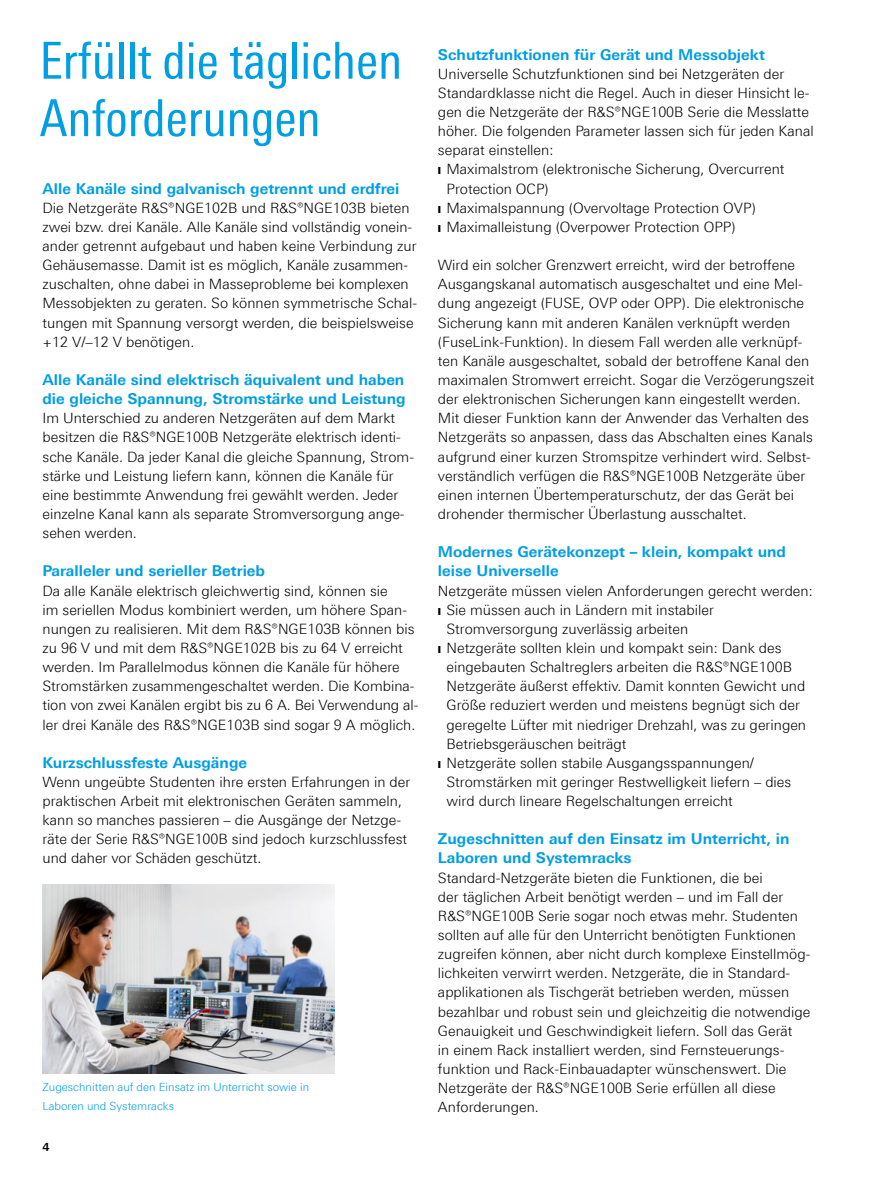
<style>
.page{position:relative;width:893px;height:1191px;background:#fff}
.page>*{position:absolute;margin:0;border:0;box-sizing:border-box;transform-origin:0 0}
.t1{font:51px/57.4px "Linotype Univers 420 Cn";color:#009ee3}
.t2{font:700 15px/19.2px "Linotype Univers 630";color:#009ee3}
.t3{font:300 14.25px/19.2px "Linotype Univers 330";color:#000}
.t4{font:300 11.25px/19.2px "Linotype Univers 330";color:#009ee3}
.t5{font:700 11.25px "Linotype Univers 630";color:#000}
</style>
<div class="page">
<img style="left:43px;top:884px;width:292px;height:189px">
<h1 class="t1" style="left:40px;top:32px;width:364px">Erfüllt die täglichen<br>Anforderungen</h1>
<p class="t2" style="left:438px;top:44px;width:328px">Schutzfunktionen für Gerät und Messobjekt</p>
<p class="t3" style="left:438px;top:64px;width:348px">Universelle Schutzfunktionen sind bei Netzgeräten der</p>
<p class="t3" style="left:438px;top:83px;width:373px">Standardklasse nicht die Regel. Auch in dieser Hinsicht le-</p>
<p class="t3" style="left:438px;top:102px;width:373px">gen die Netzgeräte der R&amp;S®NGE100B Serie die Messlatte</p>
<p class="t3" style="left:438px;top:121px;width:377px">höher. Die folgenden Parameter lassen sich für jeden Kanal</p>
<p class="t3" style="left:438px;top:140px;width:117px">separat einstellen:</p>
<p class="t3" style="left:438px;top:160px;width:348px">❙ Maximalstrom (elektronische Sicherung, Overcurrent</p>
<p class="t3" style="left:446px;top:179px;width:104px">Protection OCP)</p>
<p class="t3" style="left:438px;top:198px;width:319px">❙ Maximalspannung (Overvoltage Protection OVP)</p>
<p class="t3" style="left:438px;top:217px;width:299px">❙ Maximalleistung (Overpower Protection OPP)</p>
<p class="t3" style="left:438px;top:255px;width:378px">Wird ein solcher Grenzwert erreicht, wird der betroffene Ausgangskanal automatisch ausgeschaltet und eine Mel&shy;dung angezeigt (FUSE, OVP oder OPP). Die elektronische Sicherung kann mit anderen Kanälen verknüpft werden (FuseLink-Funktion). In diesem Fall werden alle verknüpf&shy;ten Kanäle ausgeschaltet, sobald der betroffene Kanal den maximalen Stromwert erreicht. Sogar die Verzögerungszeit der elektronischen Sicherungen kann eingestellt werden.<br>Mit dieser Funktion kann der Anwender das Verhalten des Netzgeräts so anpassen, dass das Abschalten eines Kanals aufgrund einer kurzen Stromspitze verhindert wird. Selbst&shy;verständlich verfügen die R&amp;S®NGE100B Netzgeräte über einen internen Übertemperaturschutz, der das Gerät bei drohender thermischer Überlastung ausschaltet.</p>
<p class="t2" style="left:438px;top:542px;width:350px">Modernes Gerätekonzept – klein, kompakt und leise Universelle</p>
<p class="t3" style="left:438px;top:580px;width:376px">Netzgeräte müssen vielen Anforderungen gerecht werden:</p>
<p class="t3" style="left:438px;top:600px;width:278px">❙ Sie müssen auch in Ländern mit instabiler</p>
<p class="t3" style="left:446px;top:619px;width:243px">Stromversorgung zuverlässig arbeiten</p>
<p class="t3" style="left:438px;top:638px;width:345px">❙ Netzgeräte sollten klein und kompakt sein: Dank des</p>
<p class="t3" style="left:446px;top:657px;width:347px">eingebauten Schaltreglers arbeiten die R&amp;S®NGE100B</p>
<p class="t3" style="left:446px;top:676px;width:360px">Netzgeräte äußerst effektiv. Damit konnten Gewicht und</p>
<p class="t3" style="left:446px;top:695px;width:355px">Größe reduziert werden und meistens begnügt sich der</p>
<p class="t3" style="left:446px;top:714px;width:361px">geregelte Lüfter mit niedriger Drehzahl, was zu geringen</p>
<p class="t3" style="left:446px;top:734px;width:182px">Betriebsgeräuschen beiträgt</p>
<p class="t3" style="left:438px;top:753px;width:318px">❙ Netzgeräte sollen stabile Ausgangsspannungen/</p>
<p class="t3" style="left:446px;top:772px;width:346px">Stromstärken mit geringer Restwelligkeit liefern – dies</p>
<p class="t3" style="left:446px;top:791px;width:288px">wird durch lineare Regelschaltungen erreicht</p>
<p class="t2" style="left:438px;top:829px;width:353px">Zugeschnitten auf den Einsatz im Unterricht, in<br>Laboren und Systemracks</p>
<p class="t3" style="left:438px;top:867px;width:374px">Standard-Netzgeräte bieten die Funktionen, die bei<br>der täglichen Arbeit benötigt werden – und im Fall der R&amp;S®NGE100B Serie sogar noch etwas mehr. Studenten sollten auf alle für den Unterricht benötigten Funktionen zugreifen können, aber nicht durch komplexe Einstellmög&shy;lichkeiten verwirrt werden. Netzgeräte, die in Standard&shy;applikationen als Tischgerät betrieben werden, müssen bezahlbar und robust sein und gleichzeitig die notwendige Genauigkeit und Geschwindigkeit liefern. Soll das Gerät<br>in einem Rack installiert werden, sind Fernsteuerungs&shy;funktion und Rack-Einbauadapter wünschenswert. Die Netzgeräte der R&amp;S®NGE100B Serie erfüllen all diese Anforderungen.</p>
<p class="t2" style="left:43px;top:178px;width:358px">Alle Kanäle sind galvanisch getrennt und erdfrei</p>
<p class="t3" style="left:43px;top:198px;width:376px">Die Netzgeräte R&amp;S®NGE102B und R&amp;S®NGE103B bieten zwei bzw. drei Kanäle. Alle Kanäle sind vollständig vonein&shy;ander getrennt aufgebaut und haben keine Verbindung zur Gehäusemasse. Damit ist es möglich, Kanäle zusammen&shy;zuschalten, ohne dabei in Masseprobleme bei komplexen Messobjekten zu geraten. So können symmetrische Schal&shy;tungen mit Spannung versorgt werden, die beispielsweise +12 V/–12 V benötigen.</p>
<p class="t2" style="left:43px;top:370px;width:365px">Alle Kanäle sind elektrisch äquivalent und haben die gleiche Spannung, Stromstärke und Leistung</p>
<p class="t3" style="left:43px;top:408px;width:373px">Im Unterschied zu anderen Netzgeräten auf dem Markt besitzen die R&amp;S®NGE100B Netzgeräte elektrisch identi&shy;sche Kanäle. Da jeder Kanal die gleiche Spannung, Strom&shy;stärke und Leistung liefern kann, können die Kanäle für eine bestimmte Anwendung frei gewählt werden. Jeder einzelne Kanal kann als separate Stromversorgung ange&shy;sehen werden.</p>
<p class="t2" style="left:43px;top:561px;width:224px">Paralleler und serieller Betrieb</p>
<p class="t3" style="left:43px;top:580px;width:377px">Da alle Kanäle elektrisch gleichwertig sind, können sie<br>im seriellen Modus kombiniert werden, um höhere Span&shy;nungen zu realisieren. Mit dem R&amp;S®NGE103B können bis zu 96 V und mit dem R&amp;S®NGE102B bis zu 64 V erreicht werden. Im Parallelmodus können die Kanäle für höhere Stromstärken zusammengeschaltet werden. Die Kombina&shy;tion von zwei Kanälen ergibt bis zu 6 A. Bei Verwendung al&shy;ler drei Kanäle des R&amp;S®NGE103B sind sogar 9 A möglich.</p>
<p class="t2" style="left:43px;top:752px;width:206px">Kurzschlussfeste Ausgänge</p>
<p class="t3" style="left:43px;top:772px;width:369px">Wenn ungeübte Studenten ihre ersten Erfahrungen in der praktischen Arbeit mit elektronischen Geräten sammeln, kann so manches passieren – die Ausgänge der Netzge&shy;räte der Serie R&amp;S®NGE100B sind jedoch kurzschlussfest und daher vor Schäden geschützt.</p>
<p class="t4" style="left:43px;top:1077px;width:268px">Zugeschnitten auf den Einsatz im Unterricht sowie in<br>Laboren und Systemracks</p>
<p class="t5" style="left:43px;top:1139px;width:9px">4</p>
</div>
